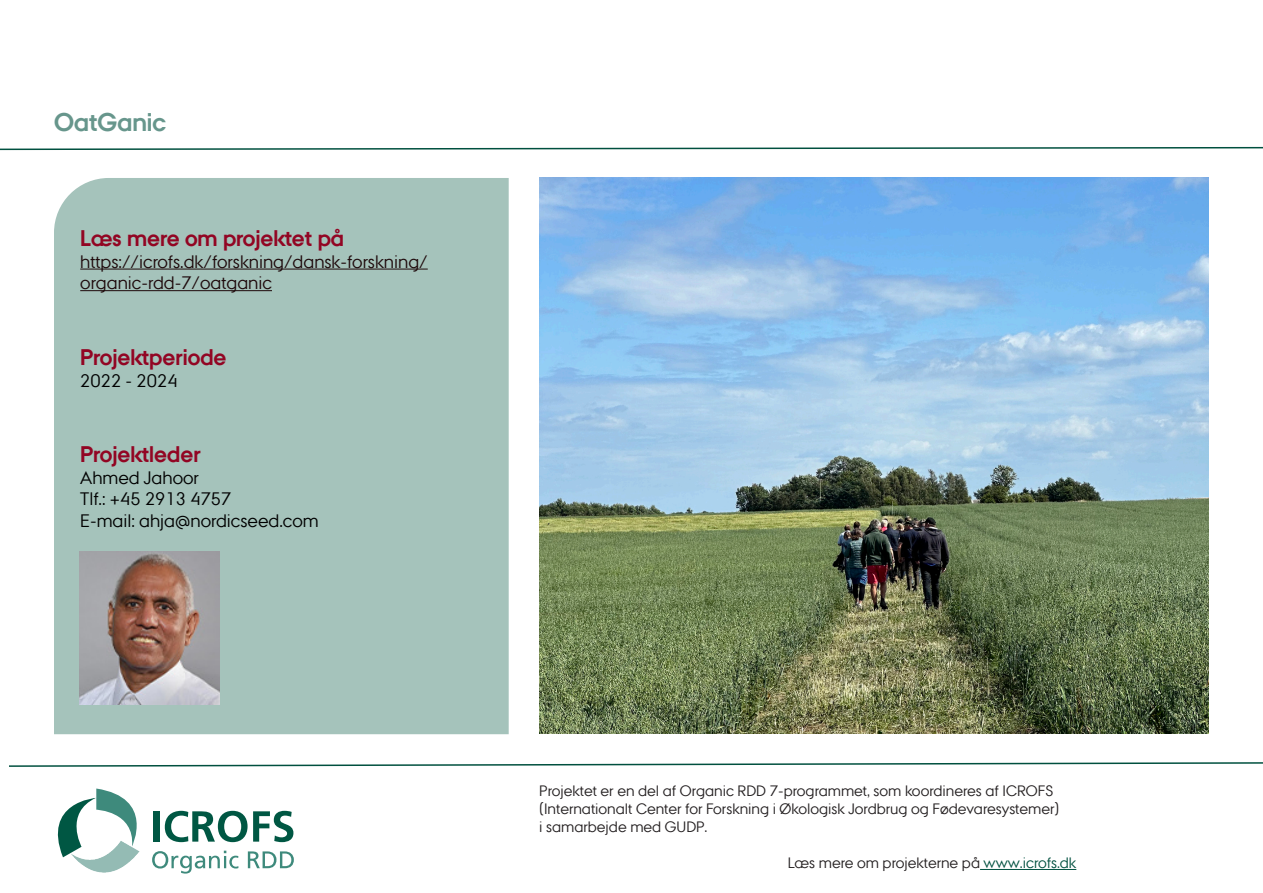
<style>
.page{position:relative;width:1263px;height:893px;background:#fff}
.page>*{position:absolute;margin:0;border:0;box-sizing:border-box;transform-origin:0 0}
.t1{font:700 25.5px "AU Passata";color:#67968c}
.t2{font:700 22.5px "AU Passata";color:#920523}
.t3{font:18px/21.6px "AU Passata";color:#1e090b}
.t4{font:18px "AU Passata";color:#000}
.t5{font:15px/18px "AU Passata";color:#231f20}
.s1{color:#00503f}
</style>
<div class="page">
<svg style="left:0;top:146px;width:1263px;height:5px"></svg>
<div style="left:54px;top:178px;width:455px;height:557px;background:#a5c3bb"></div>
<svg style="left:57px;top:788px;width:237px;height:86px"></svg>
<hr style="left:80px;top:269px;width:348px;height:1px;background:#1e090b">
<hr style="left:80px;top:290px;width:192px;height:1px;background:#1e090b">
<hr style="left:980px;top:869px;width:96px;height:1px;background:#00503f">
<svg style="left:9px;top:762px;width:1254px;height:5px"></svg>
<img style="left:80px;top:551px;width:139px;height:154px">
<img style="left:539px;top:177px;width:670px;height:557px">
<p class="t1" style="left:54px;top:107px;width:113px">OatGanic</p>
<p class="t2" style="left:80px;top:225px;width:265px">Læs mere om projektet på</p>
<p class="t3" style="left:80px;top:250px;width:349px">https://icrofs.dk/forskning/dansk-forskning/ organic-rdd-7/oatganic</p>
<p class="t2" style="left:80px;top:344px;width:148px">Projektperiode</p>
<p class="t4" style="left:80px;top:370px;width:99px">2022 - 2024</p>
<p class="t2" style="left:80px;top:441px;width:122px">Projektleder</p>
<p class="t4" style="left:80px;top:467px;width:120px">Ahmed Jahoor</p>
<p class="t4" style="left:80px;top:489px;width:153px">Tlf.: +45 2913 4757</p>
<p class="t4" style="left:80px;top:510px;width:240px">E-mail: ahja@nordicseed.com</p>
<p class="t5" style="left:539px;top:782px;width:515px">Projektet er en del af Organic RDD 7-programmet, som koordineres af ICROFS</p>
<p class="t5" style="left:539px;top:800px;width:522px">(Internationalt Center for Forskning i Økologisk Jordbrug og Fødevaresystemer) i samarbejde med GUDP.</p>
<p class="t5" style="left:788px;top:854px;width:290px">Læs mere om projekterne på <span class="s1">www.icrofs.dk</span></p>
</div>
